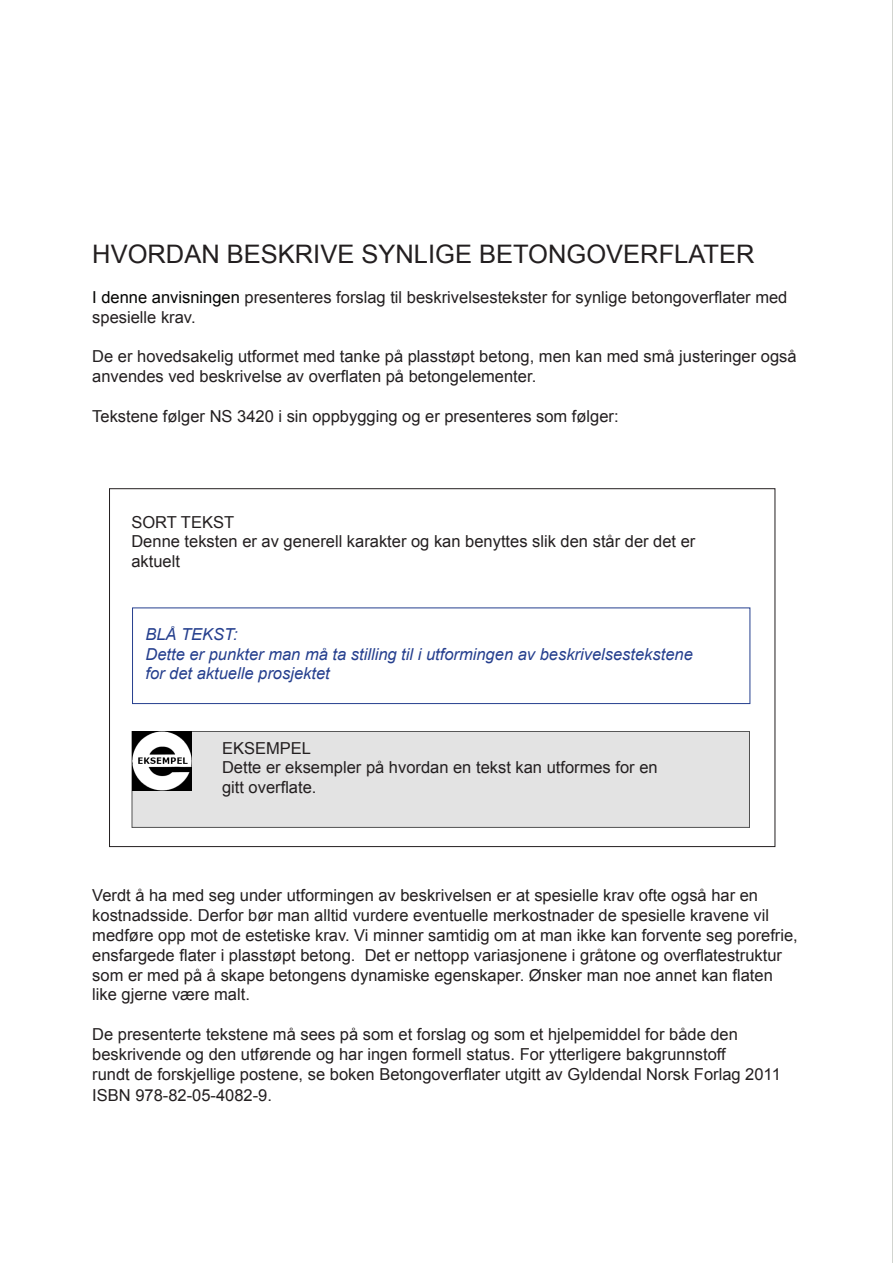
<style>
.page{position:relative;width:893px;height:1263px;background:#fff}
.page>*{position:absolute;margin:0;border:0;box-sizing:border-box;transform-origin:0 0}
.t1{font:25.5px "Arial";color:#231f20}
.t2{font:16.5px/19.8px "Arial";color:#231f20}
.Kommentar{font:italic 16.5px/19.8px "Arial";color:#253f8e}
.s1{color:#040503}
</style>
<div class="page">
<div style="left:132px;top:731px;width:618px;height:96px;background:#ddd;border:1px solid #2c2c2c"></div>
<img style="left:132px;top:732px;width:59px;height:59px">
<div style="left:132px;top:608px;width:618px;height:96px;border:1px solid #253f8e"></div>
<hr style="left:892px;top:0;width:1px;height:1263px;background:#b6b8b1">
<p class="t1" style="left:92px;top:238px;width:664px">HVORDAN BESKRIVE SYNLIGE BETONGOVERFLATER</p>
<p class="t2" style="left:92px;top:287px;width:697px"><span class="s1">I denne anvisningen</span> presenteres forslag til beskrivelsestekster for synlige betongoverflater med spesielle krav.</p>
<p class="t2" style="left:92px;top:347px;width:706px">De er hovedsakelig utformet med tanke på plasstøpt betong, men kan med små justeringer også anvendes ved beskrivelse av overflaten på betongelementer.</p>
<p class="t2" style="left:92px;top:406px;width:528px">Tekstene følger NS 3420 i sin oppbygging og er presenteres som følger:</p>
<p class="t2" style="left:131px;top:512px;width:104px">SORT TEKST</p>
<p class="t2" style="left:131px;top:532px;width:566px">Denne teksten er av generell karakter og kan benyttes slik den står der det er aktuelt</p>
<p class="Kommentar" style="left:145px;top:624px;width:94px">BLÅ TEKST:</p>
<p class="Kommentar" style="left:145px;top:644px;width:549px">Dette er punkter man må ta stilling til i utformingen av beskrivelsestekstene for det aktuelle prosjektet</p>
<p class="t2" style="left:222px;top:738px;width:90px">EKSEMPEL</p>
<p class="t2" style="left:222px;top:758px;width:437px">Dette er eksempler på hvordan en tekst kan utformes for en gitt overflate.</p>
<p class="t2" style="left:92px;top:886px;width:707px">Verdt å ha med seg under utformingen av beskrivelsen er at spesielle krav ofte også har en kostnadsside. Derfor bør man alltid vurdere eventuelle merkostnader de spesielle kravene vil medføre opp mot de estetiske krav. Vi minner samtidig om at man ikke kan forvente seg porefrie, ensfargede flater i plasstøpt betong. Det er nettopp variasjonene i gråtone og overflatestruktur som er med på å skape betongens dynamiske egenskaper. Ønsker man noe annet kan flaten like gjerne være malt.</p>
<p class="t2" style="left:92px;top:1024px;width:690px">De presenterte tekstene må sees på som et forslag og som et hjelpemiddel for både den beskrivende og den utførende og har ingen formell status. For ytterligere bakgrunnstoff<br>rundt de forskjellige postene, se boken Betongoverflater utgitt av Gyldendal Norsk Forlag 2011</p>
<p class="t2" style="left:92px;top:1086px;width:181px">ISBN 978-82-05-4082-9.</p>
</div>
